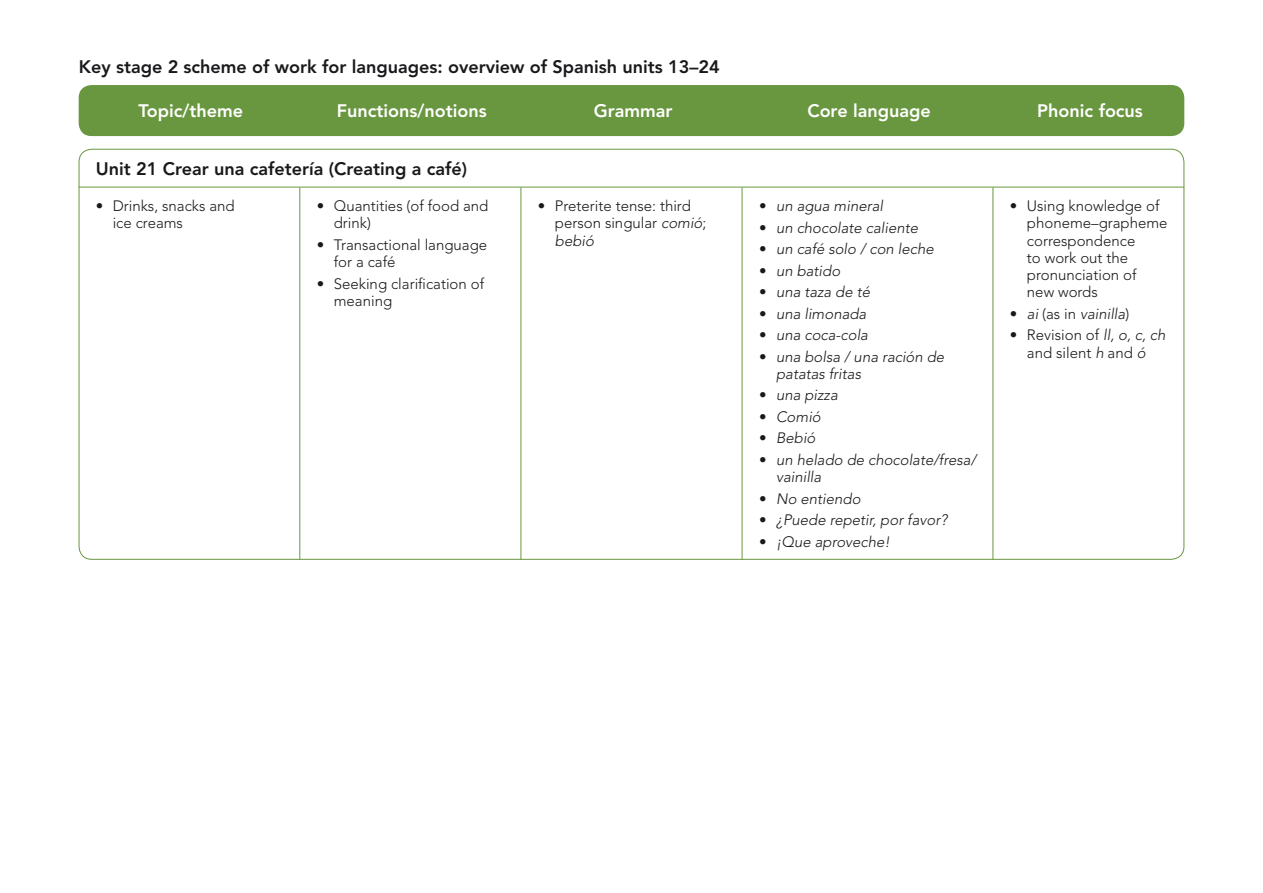
<style>
.page{position:relative;width:1263px;height:893px;background:#fff}
.page>*{position:absolute;margin:0;border:0;box-sizing:border-box;transform-origin:0 0}
.t1{font:800 18px "Avenir LT Std";color:#1a181b}
.t2{font:800 18px "Avenir LT Std";color:#fff}
.t3{font:300 15px/17.2px "Avenir LT Std";color:#1a181b}
.t4{font:italic 300 15px/17.2px "Avenir LT Std";color:#1a181b}
.s1{font-style:normal}
.s2{font-style:italic}
</style>
<div class="page">
<div style="left:79px;top:85px;width:1105px;height:51px;background:#69973f;border-radius:13px"></div>
<hr style="left:79px;top:187px;width:221px;height:1px;background:#69973f">
<hr style="left:300px;top:187px;width:221px;height:1px;background:#69973f">
<hr style="left:299px;top:187px;width:1px;height:372px;background:#69973f">
<hr style="left:521px;top:187px;width:221px;height:1px;background:#69973f">
<hr style="left:520px;top:187px;width:1px;height:372px;background:#69973f">
<hr style="left:742px;top:187px;width:251px;height:1px;background:#69973f">
<hr style="left:742px;top:187px;width:1px;height:372px;background:#69973f">
<hr style="left:993px;top:187px;width:191px;height:1px;background:#69973f">
<hr style="left:992px;top:187px;width:1px;height:372px;background:#69973f">
<div style="left:95px;top:202px;width:9px;height:8px;border:3px solid #fff;border-radius:50%"></div>
<div style="left:316px;top:202px;width:9px;height:8px;border:3px solid #fff;border-radius:50%"></div>
<div style="left:316px;top:240px;width:9px;height:9px;border:3px solid #fff;border-radius:50%"></div>
<div style="left:316px;top:279px;width:9px;height:9px;border:3px solid #fff;border-radius:50%"></div>
<div style="left:537px;top:202px;width:9px;height:8px;border:3px solid #fff;border-radius:50%"></div>
<div style="left:759px;top:202px;width:8px;height:8px;border:3px solid #fff;border-radius:50%"></div>
<div style="left:759px;top:223px;width:8px;height:9px;border:3px solid #fff;border-radius:50%"></div>
<div style="left:759px;top:245px;width:8px;height:8px;border:3px solid #fff;border-radius:50%"></div>
<div style="left:759px;top:266px;width:8px;height:9px;border:3px solid #fff;border-radius:50%"></div>
<div style="left:759px;top:288px;width:8px;height:8px;border:3px solid #fff;border-radius:50%"></div>
<div style="left:759px;top:309px;width:8px;height:9px;border:3px solid #fff;border-radius:50%"></div>
<div style="left:759px;top:331px;width:8px;height:8px;border:3px solid #fff;border-radius:50%"></div>
<div style="left:759px;top:352px;width:8px;height:9px;border:3px solid #fff;border-radius:50%"></div>
<div style="left:759px;top:391px;width:8px;height:8px;border:3px solid #fff;border-radius:50%"></div>
<div style="left:759px;top:412px;width:8px;height:9px;border:3px solid #fff;border-radius:50%"></div>
<div style="left:759px;top:434px;width:8px;height:8px;border:3px solid #fff;border-radius:50%"></div>
<div style="left:759px;top:455px;width:8px;height:9px;border:3px solid #fff;border-radius:50%"></div>
<div style="left:759px;top:494px;width:8px;height:9px;border:3px solid #fff;border-radius:50%"></div>
<div style="left:759px;top:516px;width:8px;height:8px;border:3px solid #fff;border-radius:50%"></div>
<svg style="left:773px;top:558px;width:209px;height:2px"></svg>
<div style="left:759px;top:537px;width:8px;height:9px;border:3px solid #fff;border-radius:50%"></div>
<div style="left:1009px;top:202px;width:9px;height:8px;border:3px solid #fff;border-radius:50%"></div>
<div style="left:1009px;top:309px;width:9px;height:9px;border:3px solid #fff;border-radius:50%"></div>
<div style="left:1009px;top:331px;width:9px;height:8px;border:3px solid #fff;border-radius:50%"></div>
<svg style="left:1024px;top:187px;width:146px;height:1px"></svg>
<p class="t1" style="left:79px;top:56px;width:643px">Key stage 2 scheme of work for languages: overview of Spanish units 13–24</p>
<p class="t2" style="left:138px;top:100px;width:106px">Topic/theme</p>
<p class="t2" style="left:337px;top:100px;width:151px">Functions/notions</p>
<p class="t2" style="left:594px;top:100px;width:80px">Grammar</p>
<p class="t2" style="left:807px;top:100px;width:125px">Core language</p>
<p class="t2" style="left:1037px;top:100px;width:107px">Phonic focus</p>
<p class="t1" style="left:96px;top:158px;width:373px">Unit 21 Crear una cafetería (Creating a café)</p>
<p class="t3" style="left:113px;top:197px;width:123px;text-indent:-17px">• Drinks, snacks and ice creams</p>
<p class="t3" style="left:334px;top:197px;width:156px;text-indent:-17px">• Quantities (of food and drink)</p>
<p class="t3" style="left:334px;top:236px;width:155px;text-indent:-17px">• Transactional language for a café</p>
<p class="t3" style="left:334px;top:275px;width:152px;text-indent:-17px">• Seeking clarification of meaning</p>
<p class="t3" style="left:1027px;top:197px;width:142px;text-indent:-17px">• Using knowledge of phoneme–grapheme correspondence<br>to work out the pronunciation of<br>new words</p>
<p class="t4" style="left:1010px;top:305px;width:121px"><span class="s1">•</span> ai <span class="s1">(as in</span> vainilla<span class="s1">)</span></p>
<p class="t3" style="left:1010px;top:327px;width:157px;text-align:center">• Revision of <span class="s2">ll, o, c, ch </span>and silent <span class="s2">h</span> and <span class="s2">ó</span></p>
<p class="t3" style="left:555px;top:197px;width:153px;text-indent:-17px">• Preterite tense: third person singular <span class="s2">comió</span>; <span class="s2">bebió</span></p>
<p class="t4" style="left:759px;top:198px;width:126px"><span class="s1">•</span> un agua mineral</p>
<p class="t4" style="left:759px;top:219px;width:161px"><span class="s1">•</span> un chocolate caliente</p>
<p class="t4" style="left:759px;top:241px;width:176px"><span class="s1">•</span> un café solo / con leche</p>
<p class="t4" style="left:759px;top:262px;width:83px"><span class="s1">•</span> un batido</p>
<p class="t4" style="left:759px;top:284px;width:112px"><span class="s1">•</span> una taza de té</p>
<p class="t4" style="left:759px;top:305px;width:109px"><span class="s1">•</span> una limonada</p>
<p class="t4" style="left:759px;top:327px;width:111px"><span class="s1">•</span> una coca-cola</p>
<p class="t4" style="left:776px;top:348px;width:170px;text-indent:-17px"><span class="s1">•</span> una bolsa / una ración de patatas fritas</p>
<p class="t4" style="left:759px;top:387px;width:80px"><span class="s1">•</span> una pizza</p>
<p class="t4" style="left:759px;top:408px;width:63px"><span class="s1">•</span> Comió</p>
<p class="t4" style="left:759px;top:430px;width:58px"><span class="s1">•</span> Bebió</p>
<p class="t4" style="left:776px;top:451px;width:202px;text-indent:-17px"><span class="s1">•</span> un helado de chocolate/fresa/ vainilla</p>
<p class="t4" style="left:759px;top:490px;width:103px"><span class="s1">•</span> No entiendo</p>
<p class="t4" style="left:759px;top:512px;width:190px"><span class="s1">•</span> ¿Puede repetir, por favor?</p>
<p class="t4" style="left:759px;top:533px;width:132px"><span class="s1">•</span> ¡Que aproveche!</p>
</div>
